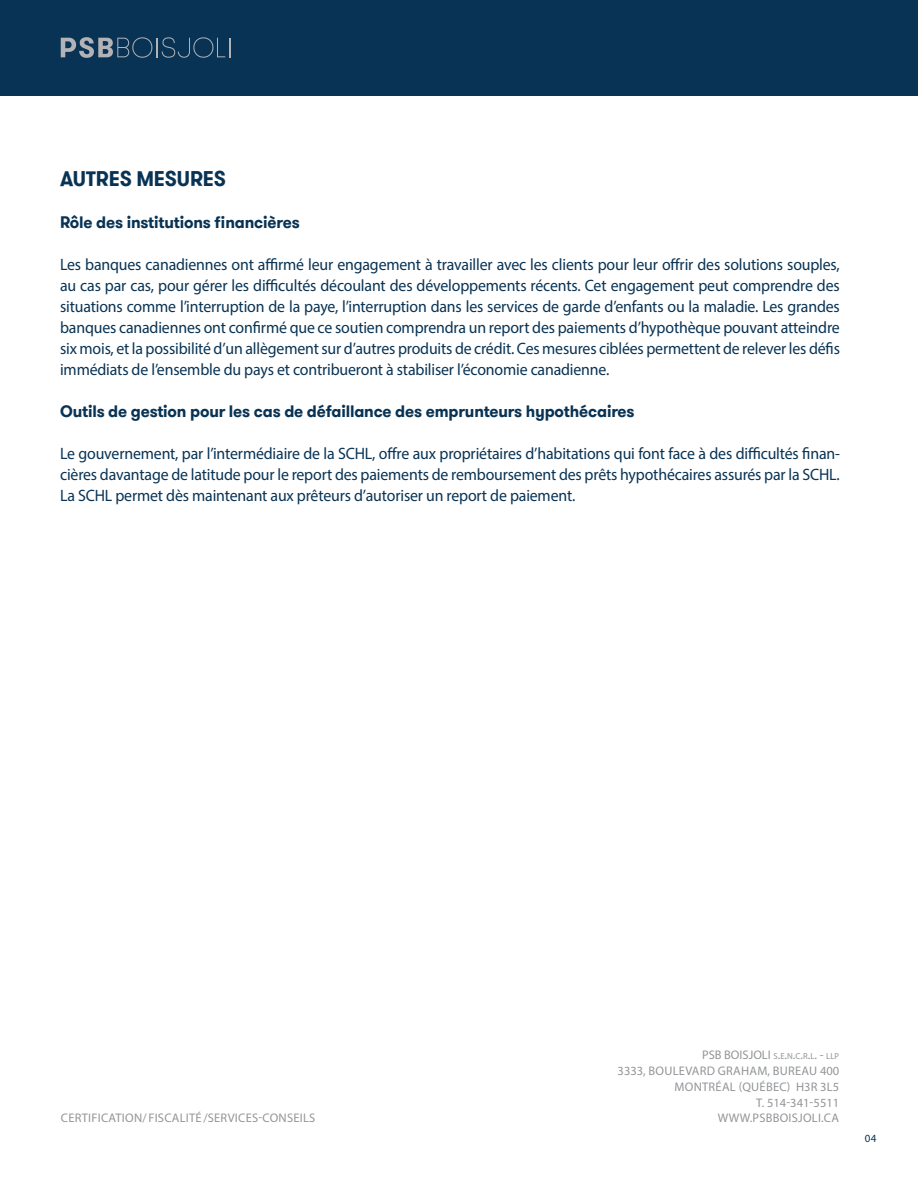
<style>
.page{position:relative;width:918px;height:1188px;background:#fff}
.page>*{position:absolute;margin:0;border:0;box-sizing:border-box;transform-origin:0 0}
.t1{font:700 21px "GT Walsheim";letter-spacing:-.01em;color:#093354;scale:.96 1}
.t2{font:16.5px/21px "Myriad Pro";letter-spacing:-.01em;color:#093354;text-align:justify;scale:.96 1}
.t3{font:700 16.5px "GT Walsheim";letter-spacing:-.01em;color:#093354;scale:.96 1}
.t4{font:12.45px "Myriad Pro";letter-spacing:.02em;color:#939598}
.t5{font:12.45px "Myriad Pro";color:#939598}
.t6{font:11.1px "Myriad Pro";color:#093354}
.s1{font-size:8.7px}
.s2{font-style:inherit}
</style>
<div class="page">
<div style="left:0;top:0;width:918px;height:95px;background:#093354"></div>
<svg style="left:61px;top:37px;width:169px;height:21px"></svg>
<p class="t1" style="left:60px;top:165px;width:175px">AUTRES MESURES</p>
<p class="t3" style="left:60px;top:212px;width:251px">Rôle des institutions financières</p>
<p class="t2" style="left:60px;top:254px;width:814px">Les banques canadiennes ont affirmé leur engagement à travailler avec les clients pour leur offrir des solutions souples, au cas par cas, pour gérer les difficultés découlant des développements récents. Cet engagement peut comprendre des situations comme l’interruption de la paye, l’interruption dans les services de garde d’enfants ou la maladie. Les grandes banques canadiennes ont confirmé que ce soutien comprendra un report des paiements d’hypothèque pouvant atteindre six mois, et la possibilité d’un allègement sur d’autres produits de crédit. Ces mesures ciblées permettent de relever les défis immédiats de l’ensemble du pays et contribueront à stabiliser l’économie canadienne.</p>
<p class="t3" style="left:60px;top:401px;width:600px">Outils de gestion pour les cas de défaillance des emprunteurs hypothécaires</p>
<p class="t2" style="left:60px;top:443px;width:814px">Le gouvernement, par l’intermédiaire de la SCHL, offre aux propriétaires d’habitations qui font face à des difficultés finan&shy;cières davantage de latitude pour le report des paiements de remboursement des prêts hypothécaires assurés par la SCHL.<br>La SCHL permet dès maintenant aux prêteurs d’autoriser un report de paiement.</p>
<p class="t5" style="left:702px;top:1048px;width:139px">PSB BOISJOLI <span class="s1">S</span><span class="s2">.</span><span class="s1">E</span><span class="s2">.</span><span class="s1">N</span><span class="s2">.</span><span class="s1">C</span><span class="s2">.</span><span class="s1">R</span><span class="s2">.</span><span class="s1">L</span><span class="s2">. -</span> <span class="s1">LLP</span></p>
<p class="t4" style="left:618px;top:1063px;width:223px">3333, BOULEVARD GRAHAM, BUREAU 400</p>
<p class="t4" style="left:675px;top:1079px;width:166px">MONTRÉAL (QUÉBEC) H3R 3L5</p>
<p class="t5" style="left:756px;top:1095px;width:84px">T. 514-341-5511</p>
<p class="t4" style="left:61px;top:1111px;width:256px">CERTIFICATION/ FISCALITÉ /SERVICES-CONSEILS</p>
<p class="t4" style="left:718px;top:1111px;width:123px">WWW.PSBBOISJOLI.CA</p>
<p class="t6" style="left:865px;top:1132px;width:13px">04</p>
</div>
